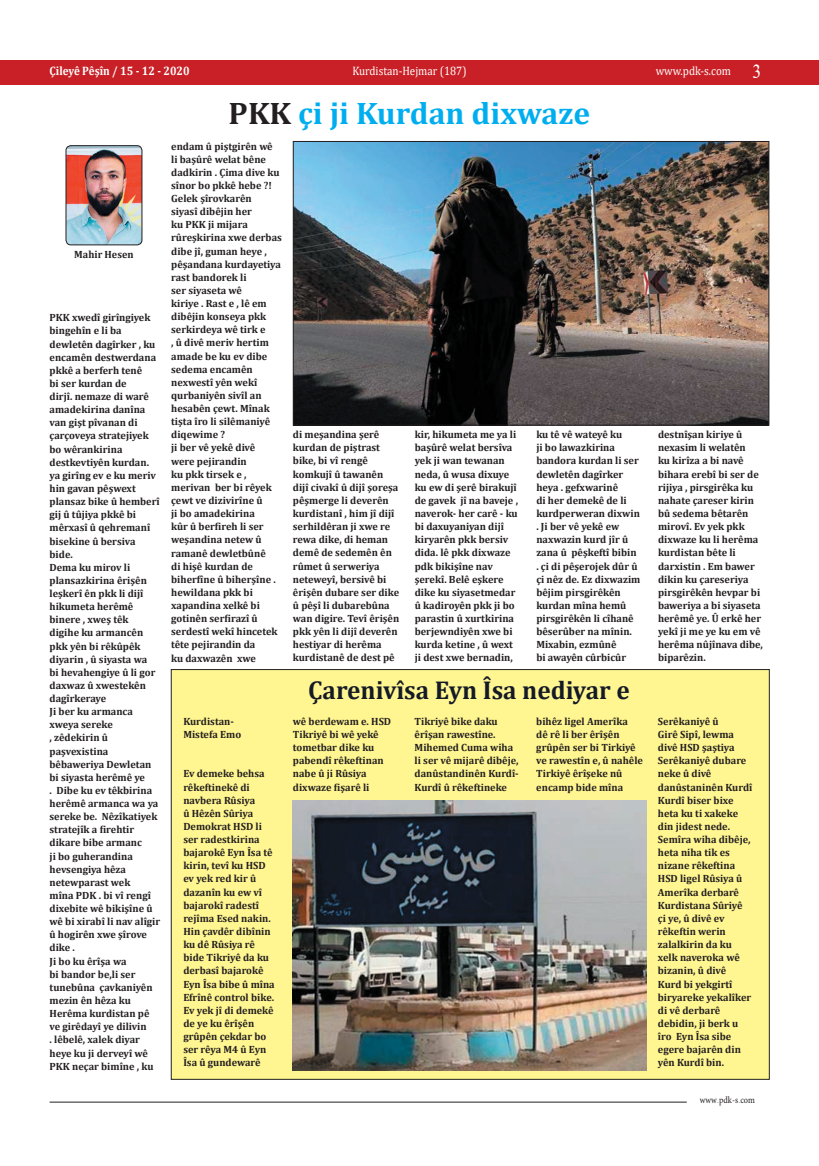
<style>
.page{position:relative;width:819px;height:1166px;background:#fff}
.page>*{position:absolute;margin:0;border:0;box-sizing:border-box;transform-origin:0 0}
.t1{font:700 31.24px "Cambria";color:#00aeef}
.t2{font:700 25.9px "Cambria";color:#141a26}
.t3{font:20.74px "PT Bold Heading";color:#fff;scale:.88 1}
.t4{font:12.25px "Cambria";color:#fff;scale:.9 1}
.t5{font:700 12.25px "Cambria";color:#fff;scale:.9 1}
.t6{font:700 10.5px/13.1px "Cambria";color:#231f20}
.t7{font:9.62px "Minion Pro";color:#231f20;scale:.86 1}
.s1{color:#231f20}
.s2{font-family:"PT Bold Heading"}
</style>
<div class="page">
<img style="left:295px;top:143px;width:472px;height:280px">
<div style="left:293px;top:141px;width:476px;height:284px;border:1px solid #231f20"></div>
<hr style="left:50px;top:1101px;width:636px;height:1px;background:#231f20">
<div style="left:0;top:61px;width:819px;height:24px;background:#c82026"></div>
<img style="left:66px;top:145px;width:76px;height:100px">
<div style="left:171px;top:669px;width:598px;height:410px;background:#fff691"></div>
<img style="left:293px;top:801px;width:354px;height:270px">
<p class="t5" style="left:50px;top:62px;width:157px">Çileyê Pêşîn / 15 - 12 - 2020</p>
<p class="t4" style="left:352px;top:63px;width:128px">Kurdistan-Hejmar (187)</p>
<h1 class="t1" style="left:229px;top:91px;width:363px"><span class="s1">PKK</span> çi ji Kurdan dixwaze</h1>
<p class="t4" style="left:655px;top:63px;width:85px">www.pdk .s- com</p>
<h3 class="t3" style="left:752px;top:59px;width:12px">3</h3>
<p class="t6" style="left:74px;top:247px;width:61px">Mahir Hesen</p>
<p class="t6" style="left:50px;top:311px;width:102px">PKK xwedî girîngiyek</p>
<p class="t6" style="left:50px;top:324px;width:74px">bingehîn lie ba</p>
<p class="t6" style="left:50px;top:337px;width:107px">dewletên dagîrker , ku</p>
<p class="t6" style="left:50px;top:350px;width:108px">encamên destwerdana</p>
<p class="t6" style="left:50px;top:363px;width:94px">pkkê a berferh tenê</p>
<p class="t6" style="left:50px;top:376px;width:79px">bi ser kurdan de</p>
<p class="t6" style="left:50px;top:390px;width:101px">dirjî. nemaze di warê</p>
<p class="t6" style="left:50px;top:403px;width:97px">amadekirina danîna</p>
<p class="t6" style="left:50px;top:416px;width:89px">van gişt pîvanan di</p>
<p class="t6" style="left:50px;top:429px;width:101px">çarçoveya stratejiyek</p>
<p class="t6" style="left:50px;top:442px;width:74px">bo wêrankirina</p>
<p class="t6" style="left:50px;top:455px;width:101px">destkevtiyên kurdan.</p>
<p class="t6" style="left:50px;top:468px;width:108px">ya girîng ev e ku meriv</p>
<p class="t6" style="left:50px;top:481px;width:88px">hin gavan pêşwext</p>
<p class="t6" style="left:50px;top:495px;width:112px">plansaz bike û hemberî</p>
<p class="t6" style="left:50px;top:508px;width:88px">gij û tûjiya pkkê bi</p>
<p class="t6" style="left:50px;top:521px;width:102px">mêrxasî û qehremanî</p>
<p class="t6" style="left:50px;top:534px;width:87px">bisekine û bersiva</p>
<p class="t6" style="left:50px;top:547px;width:25px">bide.</p>
<p class="t6" style="left:50px;top:560px;width:82px">Dema ku mirov li</p>
<p class="t6" style="left:50px;top:573px;width:99px">plansazkirina êrişên</p>
<p class="t6" style="left:50px;top:586px;width:95px">leşkerî ên pkk li dijî</p>
<p class="t6" style="left:50px;top:600px;width:85px">hikumeta herêmê</p>
<p class="t6" style="left:50px;top:613px;width:80px">binere , xweş têk</p>
<p class="t6" style="left:50px;top:626px;width:95px">digihe ku armancên</p>
<p class="t6" style="left:50px;top:639px;width:93px">pkk yên bi rêkûpêk</p>
<p class="t6" style="left:50px;top:652px;width:99px">diyarin û, siyasta wa</p>
<p class="t6" style="left:50px;top:665px;width:107px">bi hevahengiye liû gor</p>
<p class="t6" style="left:50px;top:678px;width:98px">daxwaz û xwestekên</p>
<p class="t6" style="left:50px;top:691px;width:58px">dagîrkeraye</p>
<p class="t6" style="left:50px;top:705px;width:85px">Ji ber ku armanca</p>
<p class="t6" style="left:50px;top:718px;width:65px">xweya sereke</p>
<p class="t6" style="left:50px;top:731px;width:60px">, zêdekirin û</p>
<p class="t6" style="left:50px;top:744px;width:60px">paşvexistina</p>
<p class="t6" style="left:50px;top:757px;width:103px">bêbaweriya Dewletan</p>
<p class="t6" style="left:50px;top:770px;width:97px">bi siyasta herêmê ye</p>
<p class="t6" style="left:50px;top:783px;width:104px">. Dibe ku ev têkbirina</p>
<p class="t6" style="left:50px;top:796px;width:110px">herêmê armanca wa ya</p>
<p class="t6" style="left:50px;top:810px;width:109px">sereke be. Nêzîkatiyek</p>
<p class="t6" style="left:103px;top:823px;width:33px">irehtir</p>
<p class="t6" style="left:50px;top:823px;width:112px">stratejîk a<br>dikare bibe armanc<br>ji bo guherandina hevsengiya hêza netewparast wek<br>mîna PDK . bi vî rengî dixebite wê bikişîne û wê bi xirabî li nav alîgir û hogirên xwe şîrove dike .<br>Ji bo ku êrîşa wa<br>bi bandor be l i, ser tunebûna çavkaniyên mezin ên hêza ku<br>Herêma kurdistan pê ve girêdayî ye dilivin<br>. lêbelê, xalek diyar heye ku ji derveyî wê<br>PKK neçar bimîne , ku</p>
<p class="t6" style="left:171px;top:139px;width:112px">endam û piştgirên wê<br>li başûrê welat bêne dadkirin . Çima dive ku sînor bo pkkê hebe !?<br>Gelek şîrovkarên<br>siyasî dibêjin her<br>ku PKK ji mijara rûreşkirina xwe derbas dibe jî, guman heye , pêşandana kurdayetiya rast bandorek li<br>ser siyaseta wê<br>kiriye . Rast lê,e em dibêjin konseya pkk serkirdeya wê tirk e<br>û, divê meriv hertim amade be ku ev dibe sedema encamên nexwestî yên wekî qurbaniyên sivîl an hesabên çewt. Mînak tişta îro li silêmaniyê diqewime ?<br>ji ber vê yekê divê<br>were pejirandin<br>ku pkk tirsek ,e merivan ber bi rêyek çewt ve dizivirîne û<br>ji bo amadekirina<br>kûr û ber ireh li ser weşandina netew û ramanê dewletbûnê<br>di hişê kurdan de<br>biher îne û biherşîne . hewildana pkk bi xapandina xelkê bi gotinên ser irazî û serdestî wekî hincetek tête pejirandin da<br>ku daxwazên xwe</p>
<p class="t6" style="left:183px;top:714px;width:52px">Kurdistan-</p>
<p class="t6" style="left:183px;top:727px;width:59px">Mistefa Emo</p>
<p class="t6" style="left:183px;top:767px;width:93px">Ev demeke behsa rêkeftinekê di navbera Rûsiya<br>û Hêzên Sûriya<br>Demokrat HSD li ser radestkirina bajarokê Eyn Îsa tê kirin, tevî ku HSD ev yek red kir û dazanîn ku ew vî bajarokî radestî rejîma Esed nakin.<br>Hin çavdêr dibînin ku dê Rûsiya rê bide Tikriyê da ku derbasî bajarokê<br>Eyn Îsa bibe û mîna<br>Efrînê control bike.<br>Ev yek jî di demekê de ye ku êrîşên grûpên çekdar bo ser rêya M û4 Eyn<br>Îsa û gundewarê</p>
<p class="t6" style="left:293px;top:428px;width:108px">di meşandina şerê kurdan de piştrast bike, bi vî rengê komkujî û tawanên dijî civakî û dijî şoreşa pêşmerge li deverên kurdistanî , him jî dijî serhildêran ji xwe re rewa dike, di heman demê de sedemên ên rûmet û serweriya neteweyî, bersivê bi êrişên dubare ser dike û pêşî li dubarebûna wan digire. Tevî êrişên pkk yên li dijî deverên hestiyar di herêma kurdistanê de dest pê</p>
<p class="t6" style="left:415px;top:428px;width:105px">kir, hikumeta me ya li başûrê welat bersîva yek ji wan tewanan neda û, wusa dixuye ku ew di şerê birakujî de gavek jî na baveje , naverok- her carê - ku bi daxuyaniyan dijî kiryarên pkk bersiv dida lê. pkk dixwaze pdk bikişîne nav şerekî. Belê eşkere dike ku siyasetmedar û kadiroyên pkk ji bo parastin û xurtkirina berjewndiyên xwe bi kurda ketine û, wext ji dest xwe bernadin,</p>
<p class="t6" style="left:536px;top:428px;width:106px">ku tê vê wateyê ku<br>ji bo lawazkirina bandora kurdan li ser dewletên dagîrker heya . gefxwarinê<br>di her demekê de li kurdperweran dixwin<br>Ji. ber vê yekê ew naxwazin kurd jîr û zana û pêşkeftî bibin . çi di pêşerojek dûr û çi nêz de. Ez dixwazim bêjim pirsgirêkên kurdan mîna hemû pirsgirêkên li cîhanê bêserûber na mînin.<br>Mixabin, ezmûnê<br>bi awayên cûrbicûr</p>
<p class="t6" style="left:658px;top:428px;width:106px">destnîşan kiriye û nexasim li welatên<br>ku kirîza a bi navê bihara erebî bi ser de rijiya , pirsgirêka ku nahate çareser kirin bû sedema bêtarên mirovî. Ev yek pkk dixwaze ku li herêma kurdistan bête li darxistin . Em bawer dikin ku çareseriya pirsgirêkên hevpar bi baweriya a bi siyaseta herêmê ye Û. erkê her yekî ji me ye ku em vê herêma nûjînava dibe, biparêzin.</p>
<h2 class="t2" style="left:308px;top:672px;width:323px">Çarenivîsa Eyn Îsa nediyar e</h2>
<p class="t6" style="left:293px;top:714px;width:100px">wê berdewam .e HSD</p>
<p class="t6" style="left:293px;top:727px;width:87px">Tikriyê bi wê yekê</p>
<p class="t6" style="left:293px;top:741px;width:83px">tometbar dike ku</p>
<p class="t6" style="left:293px;top:754px;width:92px">pabendî rêkeftinan</p>
<p class="t6" style="left:293px;top:767px;width:75px">nabe jiû Rûsiya</p>
<p class="t6" style="left:337px;top:780px;width:34px">işarê li</p>
<p class="t6" style="left:293px;top:780px;width:40px">dixwaze</p>
<p class="t6" style="left:414px;top:714px;width:105px">Tikriyê bike daku êrîşan rawestîne.<br>Mihemed Cuma wiha li ser vê mijarê dibêje,</p>
<p class="t6" style="left:414px;top:780px;width:94px">Kurdî û rêkeftineke</p>
<p class="t6" style="left:414px;top:767px;width:106px">danûstandinên Kurdî-</p>
<p class="t6" style="left:536px;top:714px;width:108px">bihêz ligel Amerîka<br>dê rê li ber êrîşên grûpên ser bi Tirkiyê ve rawestîn û,e nahêle<br>Tirkiyê êrîşeke nû encamp bide mîna</p>
<p class="t6" style="left:658px;top:714px;width:96px">Serêkaniyê û<br>Girê Sipî, lewma divê HSD şaştiya<br>Serêkaniyê dubare neke û divê danûstaninên Kurdî<br>Kurdî biser bixe heta ku ti xakeke din jidest nede.<br>Semîra wiha dibêje, heta niha tik es nizane rêkeftina<br>HSD ligel Rûsiya û<br>Amerîka derbarê<br>Kurdistana Sûriyê çi ye û, divê ev rêkeftin werin zalalkirin da ku xelk naveroka wê bizanin û, divê<br>Kurd bi yekgirtî biryareke yekalîker di vê derbarê debidin ji, berk u îro Eyn Îsa sibe egere bajarên din yên Kurdî bin.</p>
<p class="t7" style="left:699px;top:1094px;width:66px">www<span class="s2">.</span>pdk <span class="s2">.</span>s- com</p>
</div>
